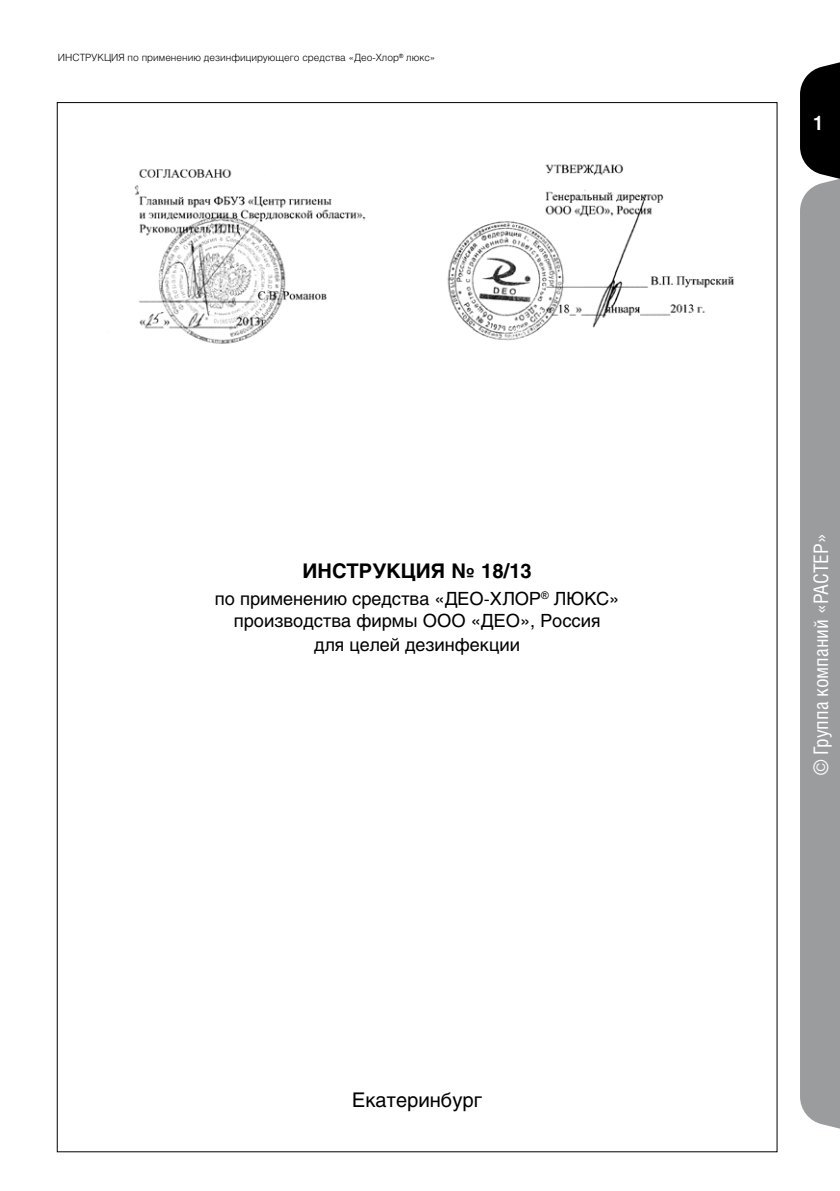
<style>
.page{position:relative;width:840px;height:1191px;background:#fff}
.page>*{position:absolute;margin:0;border:0;box-sizing:border-box;transform-origin:0 0}
.t1{font:20px "Helios Cond";color:#fff}
.t2{font:700 20px "Helios";color:#000}
.t3{font:20px "Helios";color:#000}
.t4{font:700 20px "Helios Cond";color:#fff}
.t5{font:18px/21.6px "Helios";color:#000;text-align:center}
.t6{font:300 10px "Helios";color:#000}
</style>
<div class="page">
<svg style="left:800px;top:62px;width:39px;height:1066px;background:#8f8f91"></svg>
<img style="left:134px;top:169px;width:232px;height:175px">
<img style="left:447px;top:164px;width:287px;height:177px">
<p class="t6" style="left:58px;top:51px;width:379px">ИНСТРУКЦИЯ по применению дезинфицирующего средства «Део-Хлор<sup>®</sup> люкс»</p>
<p class="t2" style="left:302px;top:559px;width:231px">ИНСТРУКЦИЯ № 18/13</p>
<p class="t5" style="left:215px;top:588px;width:406px">по применению средства «ДЕО-ХЛОР<sup>®</sup> ЛЮКС» производства фирмы ООО «ДЕО», Россия</p>
<p class="t5" style="left:314px;top:633px;width:207px">для целей дезинфекции</p>
<p class="t3" style="left:352px;top:1088px;width:131px">Екатеринбург</p>
<p class="t4" style="left:813px;top:111px;width:11px">1</p>
<p class="t1" style="left:808px;top:775px;width:243px;rotate:-90deg">© Группа компаний «Растер»</p>
</div>
